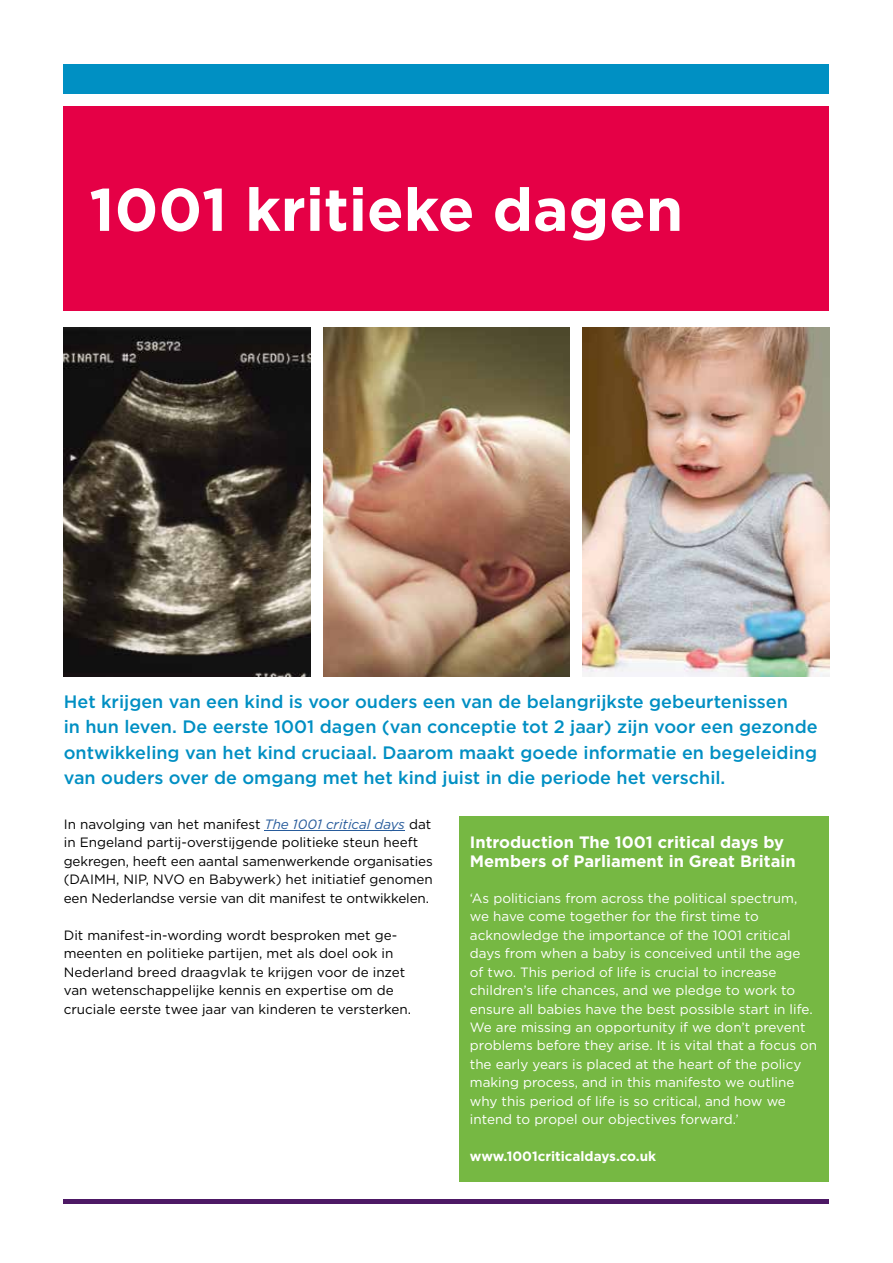
<style>
.page{position:relative;width:893px;height:1263px;background:#fff}
.page>*{position:absolute;margin:0;border:0;box-sizing:border-box;transform-origin:0 0}
.t1{font:700 60px "Gotham";color:#fff}
.t2{font:500 18px/25.5px "Gotham";color:#008fc3}
.t3{font:700 16.5px/19.5px "Gotham";color:#fff}
.t4{font:13.5px/18.5px "Gotham";color:#fff}
.t5{font:13.5px/18.5px "Gotham";color:#000}
.t6{font:700 13.5px "Gotham";color:#fff}
.s1{font-style:italic;color:#275b9b}
</style>
<div class="page">
<div style="left:459px;top:816px;width:370px;height:366px;background:#76b843"></div>
<div style="left:64px;top:106px;width:765px;height:204px;background:#e50046"></div>
<hr style="left:64px;top:1199px;width:765px;height:4px;background:#4d1965">
<img style="left:64px;top:327px;width:246px;height:349px">
<img style="left:323px;top:327px;width:247px;height:349px">
<img style="left:583px;top:327px;width:246px;height:349px">
<hr style="left:265px;top:830px;width:140px;height:1px;background:#275b9b">
<div style="left:64px;top:64px;width:765px;height:30px;background:#0090c3"></div>
<h1 class="t1" style="left:89px;top:170px;width:595px">1001 kritieke dagen</h1>
<p class="t2" style="left:64px;top:688px;width:755px">Het krijgen van een kind is voor ouders een van de belangrijkste gebeurtenissen<br>in hun leven. De eerste 1001 dagen (van conceptie tot 2 jaar) zijn voor een gezonde ontwikkeling van het kind cruciaal. Daarom maakt goede informatie en begeleiding van ouders over de omgang met het kind juist in die periode het verschil.</p>
<p class="t5" style="left:64px;top:815px;width:370px">In navolging van het manifest <span class="s1">The 1001 critical days</span> dat in Engeland partij-overstijgende politieke steun heeft gekregen, heeft een aantal samenwerkende organisaties (DAIMH, NIP, NVO en Babywerk) het initiatief genomen een Nederlandse versie van dit manifest te ontwikkelen.</p>
<p class="t5" style="left:64px;top:925px;width:349px">Dit manifest-in-wording wordt besproken met ge&shy;meenten en politieke partijen, met als doel ook in Nederland breed draagvlak te krijgen voor de inzet van wetenschappelijke kennis en expertise om de cruciale eerste twee jaar van kinderen te versterken.</p>
<p class="t3" style="left:470px;top:832px;width:327px">Introduction The 1001 critical days by<br>Members of Parliament in Great Britain</p>
<p class="t4" style="left:470px;top:888px;width:349px">‘As politicians from across the political spectrum, we have come together for the first time to acknowledge the importance of the 1001 critical days from when a baby is conceived until the age of two. This period of life is crucial to increase children’s life chances, and we pledge to work to ensure all babies have the best possible start in life.<br>We are missing an opportunity if we don’t prevent problems before they arise. It is vital that a focus on the early years is placed at the heart of the policy making process, and in this manifesto we outline why this period of life is so critical, and how we intend to propel our objectives forward.’</p>
<p class="t6" style="left:470px;top:1147px;width:188px">www.1001criticaldays.co.uk</p>
</div>
